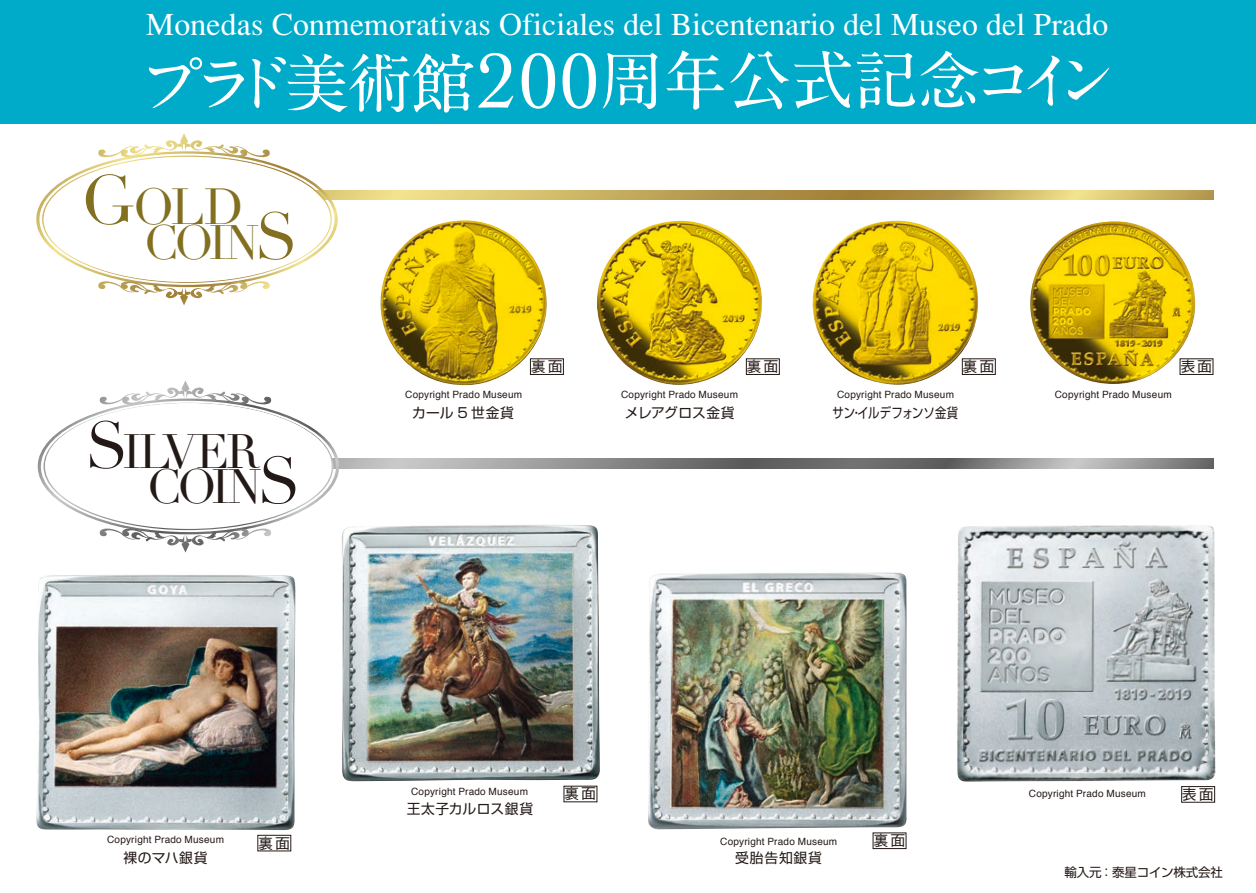
<style>
.page{position:relative;width:1256px;height:893px;background:#fff}
.page>*{position:absolute;margin:0;border:0;box-sizing:border-box;transform-origin:0 0}
.t1{font:700 64.25px "A1 Mincho Std";letter-spacing:-.02em;color:#fff}
.t2{font:49.5px "Didot";color:#826f20}
.t3{font:47.25px "Didot";color:#826f20}
.t4{font:47px/35.2px "Didot";letter-spacing:-.06em;color:#231916}
.t5{font:300 31.75px "Ryumin";letter-spacing:.005em;color:#fff}
.t6{font:500 15px "Gothic BBB Pro";letter-spacing:.13em;color:#231916}
.t7{font:13.75px "Shin Go Pro";letter-spacing:.025em;color:#231916}
.t8{font:13.75px "Shin Go Pro";letter-spacing:.005em;color:#231916;scale:.82 1}
.t9{font:13.75px "Shin Go Pro";letter-spacing:.005em;color:#231916}
.t10{font:12.5px "Shin Go";letter-spacing:-.02em;color:#231916}
.t11{font:10px "Helvetica";letter-spacing:.02em;color:#231916}
.s1{font-family:"Cochin";font-weight:400;font-size:81.75px}
.s2{font-size:68px}
.s3{font-size:64.75px}
</style>
<div class="page">
<div style="left:0;top:0;width:1255px;height:123px;background:#00aac9"></div>
<svg style="left:337px;top:190px;width:876px;height:9px;background:#c7af61"></svg>
<img style="left:36px;top:574px;width:259px;height:256px">
<img style="left:341px;top:525px;width:259px;height:256px">
<img style="left:648px;top:572px;width:259px;height:257px">
<img style="left:957px;top:525px;width:258px;height:256px">
<img style="left:1030px;top:221px;width:164px;height:163px">
<img style="left:380px;top:220px;width:167px;height:165px">
<img style="left:597px;top:221px;width:164px;height:164px">
<img style="left:812px;top:221px;width:165px;height:164px">
<div style="left:257px;top:835px;width:34px;height:16px;border:1px solid #231916"></div>
<div style="left:1181px;top:786px;width:33px;height:16px;border:1px solid #231916"></div>
<svg style="left:339px;top:459px;width:873px;height:9px;background:#8c8c8d"></svg>
<svg style="left:36px;top:133px;width:301px;height:172px"></svg>
<div style="left:44px;top:157px;width:286px;height:125px;background:#fff;border-radius:50%"></div>
<svg style="left:38px;top:380px;width:301px;height:172px"></svg>
<div style="left:45px;top:403px;width:286px;height:125px;background:#fff;border-radius:50%"></div>
<h3 class="t5" style="left:146px;top:6px;width:963px">Monedas Conmemorativas Oficiales del Bicentenario del Museo del Prado</h3>
<h1 class="t1" style="left:140px;top:28px;width:979px">プラド美術館<span class="s1">200</span>周年公式記念コイン</h1>
<h2 class="t2" style="left:81px;top:177px;width:165px"><span class="s2">G</span>OLD</h2>
<h3 class="t3" style="left:144px;top:214px;width:156px">COIN<span class="s3">S</span></h3>
<h3 class="t4" style="left:147px;top:435px;width:155px;text-indent:-61px"><span class="s3">S</span>ILVER<br>COIN<span class="s3">S</span></h3>
<h3 class="t6" style="left:530px;top:354px;width:33px">裏面</h3>
<h3 class="t6" style="left:746px;top:354px;width:33px">裏面</h3>
<h3 class="t6" style="left:962px;top:354px;width:33px">裏面</h3>
<h3 class="t6" style="left:1179px;top:354px;width:33px">表面</h3>
<p class="t11" style="left:405px;top:387px;width:118px">Copyright Prado Museum</p>
<p class="t11" style="left:621px;top:387px;width:118px">Copyright Prado Museum</p>
<p class="t11" style="left:837px;top:387px;width:118px">Copyright Prado Museum</p>
<p class="t11" style="left:1054px;top:387px;width:118px">Copyright Prado Museum</p>
<h3 class="t7" style="left:412px;top:401px;width:103px">カール 5 世金貨</h3>
<h3 class="t9" style="left:624px;top:401px;width:111px">メレアグロス金貨</h3>
<h3 class="t8" style="left:832px;top:401px;width:155px">サン・イルデフォンソ金貨</h3>
<p class="t11" style="left:107px;top:831px;width:118px">Copyright Prado Museum</p>
<h3 class="t6" style="left:258px;top:830px;width:33px">裏面</h3>
<h3 class="t7" style="left:123px;top:846px;width:86px">裸のマハ銀貨</h3>
<p class="t11" style="left:411px;top:784px;width:118px">Copyright Prado Museum</p>
<h3 class="t6" style="left:564px;top:781px;width:33px">裏面</h3>
<h3 class="t7" style="left:406px;top:797px;width:128px">王太子カルロス銀貨</h3>
<p class="t11" style="left:720px;top:834px;width:118px">Copyright Prado Museum</p>
<h3 class="t6" style="left:873px;top:828px;width:33px">裏面</h3>
<h3 class="t7" style="left:735px;top:846px;width:88px">受胎告知銀貨</h3>
<p class="t11" style="left:1028px;top:785px;width:118px">Copyright Prado Museum</p>
<h3 class="t6" style="left:1181px;top:782px;width:33px">表面</h3>
<p class="t10" style="left:1064px;top:863px;width:160px">輸入元：泰星コイン株式会社</p>
</div>
